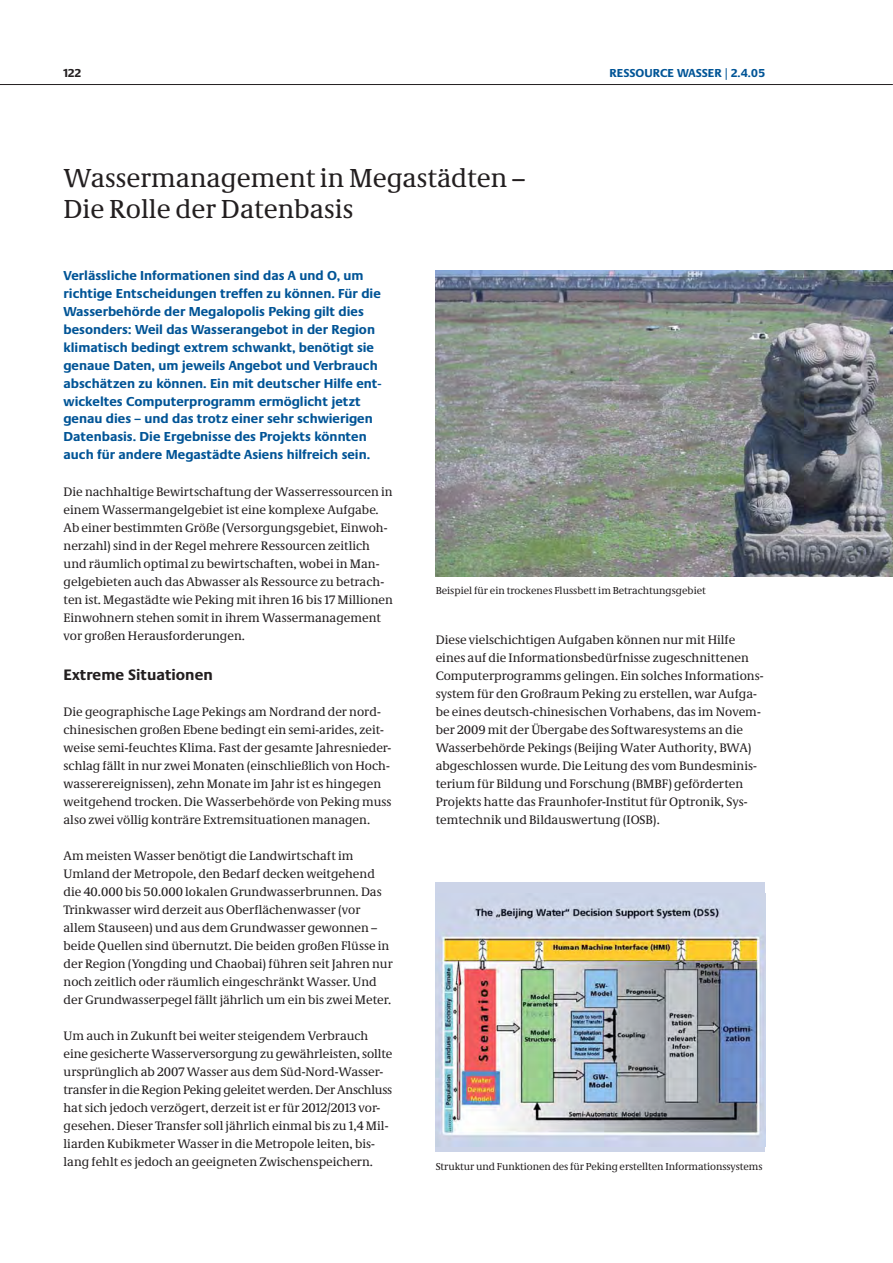
<style>
.page{position:relative;width:893px;height:1263px;background:#fff}
.page>*{position:absolute;margin:0;border:0;box-sizing:border-box;transform-origin:0 0}
.t1{font:27px/31.5px "Neue Demos";color:#231f20}
.t2{font:700 15.75px "Neue Praxis";color:#231f20}
.t3{font:700 13.5px/18px "Neue Praxis";color:#005496}
.t4{font:12.75px/18px "Neue Demos";color:#231f20}
.t5{font:700 12px "Neue Praxis";letter-spacing:.005em;color:#005496}
.t6{font:700 12px "Neue Praxis";color:#231f20}
.t7{font:10.5px "Neue Demos";letter-spacing:-.005em;color:#231f20}
</style>
<div class="page">
<hr style="left:0;top:84px;width:892px;height:1px;background:#231f20">
<img style="left:436px;top:270px;width:456px;height:306px">
<div style="left:436px;top:882px;width:329px;height:270px;background:#ccd4e8"></div>
<img style="left:438px;top:904px;width:326px;height:242px">
<p class="t6" style="left:64px;top:68px;width:19px">122</p>
<p class="t5" style="left:609px;top:68px;width:157px">RESSOURCE WASSER | 2.4.05</p>
<h1 class="t1" style="left:64px;top:165px;width:463px">Wassermanagement in Megastädten –<br>Die Rolle der Datenbasis</h1>
<p class="t3" style="left:64px;top:267px;width:319px">Verlässliche Informationen sind das A und O, um richtige Entscheidungen treffen zu können. Für die Wasserbehörde der Megalopolis Peking gilt dies besonders: Weil das Wasserangebot in der Region klimatisch bedingt extrem schwankt, benötigt sie genaue Daten, um jeweils Angebot und Verbrauch abschätzen zu können. Ein mit deutscher Hilfe ent&shy;wickeltes Computerprogramm ermöglicht jetzt genau dies – und das trotz einer sehr schwierigen Datenbasis. Die Ergebnisse des Projekts könnten auch für andere Megastädte Asiens hilfreich sein.</p>
<p class="t4" style="left:64px;top:483px;width:331px">Die nachhaltige Bewirtschaftung der Wasserressourcen in einem Wassermangelgebiet ist eine komplexe Aufgabe.<br>Ab einer bestimmten Größe (Versorgungsgebiet, Einwoh&shy;nerzahl) sind in der Regel mehrere Ressourcen zeitlich und räumlich optimal zu bewirtschaften, wobei in Man&shy;gelgebieten auch das Abwasser als Ressource zu betrach&shy;ten ist. Megastädte wie Peking mit ihren 16 bis 17 Millionen Einwohnern stehen somit in ihrem Wassermanagement vor großen Herausforderungen.</p>
<p class="t2" style="left:64px;top:669px;width:151px">Extreme Situationen</p>
<p class="t4" style="left:64px;top:704px;width:329px">Die geographische Lage Pekings am Nordrand der nord&shy;chinesischen großen Ebene bedingt ein semi-arides, zeit&shy;weise semi-feuchtes Klima. Fast der gesamte Jahresnieder&shy;schlag fällt in nur zwei Monaten (einschließlich von Hoch&shy;wasserereignissen), zehn Monate im Jahr ist es hingegen weitgehend trocken. Die Wasserbehörde von Peking muss also zwei völlig konträre Extremsituationen managen.</p>
<p class="t4" style="left:64px;top:848px;width:331px">Am meisten Wasser benötigt die Landwirtschaft im Umland der Metropole, den Bedarf decken weitgehend die 40.000 bis 50.000 lokalen Grundwasserbrunnen. Das Trinkwasser wird derzeit aus Oberflächenwasser (vor allem Stauseen) und aus dem Grundwasser gewonnen – beide Quellen sind übernutzt. Die beiden großen Flüsse in der Region (Yongding und Chaobai) führen seit Jahren nur noch zeitlich oder räumlich eingeschränkt Wasser. Und der Grundwasserpegel fällt jährlich um ein bis zwei Meter.</p>
<p class="t4" style="left:64px;top:1028px;width:330px">Um auch in Zukunft bei weiter steigendem Verbrauch eine gesicherte Wasserversorgung zu gewährleisten, sollte ursprünglich ab 2007 Wasser aus dem Süd-Nord-Wasser&shy;transfer in die Region Peking geleitet werden. Der Anschluss hat sich jedoch verzögert, derzeit ist er für 2012/2013 vor&shy;gesehen. Dieser Transfer soll jährlich einmal bis zu 1,4 Mil&shy;liarden Kubikmeter Wasser in die Metropole leiten, bis&shy;lang fehlt es jedoch an geeigneten Zwischenspeichern.</p>
<p class="t7" style="left:436px;top:587px;width:272px">Beispiel für ein trockenes Flussbett im Betrachtungsgebiet</p>
<p class="t4" style="left:436px;top:632px;width:329px">Diese vielschichtigen Aufgaben können nur mit Hilfe eines auf die Informationsbedürfnisse zugeschnittenen Computerprogramms gelingen. Ein solches Informations&shy;system für den Großraum Peking zu erstellen, war Aufga&shy;be eines deutsch-chinesischen Vorhabens, das im Novem&shy;ber 2009 mit der Übergabe des Softwaresystems an die Wasserbehörde Pekings (Beijing Water Authority, BWA) abgeschlossen wurde. Die Leitung des vom Bundesminis&shy;terium für Bildung und Forschung (BMBF) geförderten Projekts hatte das Fraunhofer-Institut für Optronik, Sys&shy;temtechnik und Bildauswertung (IOSB).</p>
<p class="t7" style="left:436px;top:1162px;width:328px">Struktur und Funktionen des für Peking erstellten Informationssystems</p>
</div>
